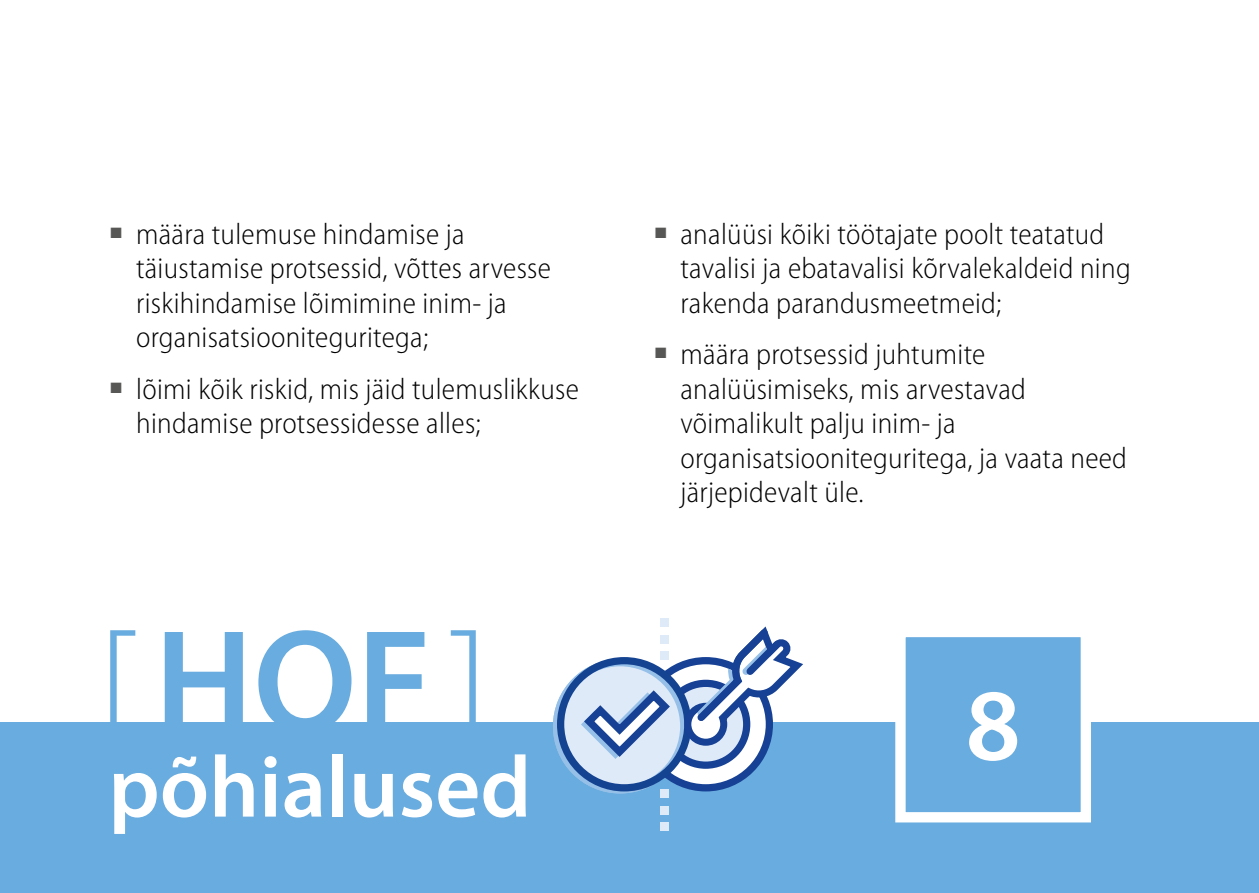
<style>
.page{position:relative;width:1259px;height:893px;background:#fff}
.page>*{position:absolute;margin:0;border:0;box-sizing:border-box;transform-origin:0 0}
.t1{font:600 147px "Myriad Pro";color:#69acdf}
.t2{font:600 102.6px "Myriad Pro";color:#fff}
.t3{font:600 87.6px "Myriad Pro";color:#fff}
.body_bullet_Grise{font:300 semi-condensed 30px/34.5px "Myriad Pro";letter-spacing:.01em;color:#000}
.s1{font-weight:300}
</style>
<div class="page">
<div style="left:0;top:723px;width:1259px;height:170px;background:#69acdf"></div>
<div style="left:895px;top:627px;width:196px;height:195px;background:#69acdf;border:10px solid #fff"></div>
<svg style="left:549px;top:626px;width:260px;height:168px"></svg>
<div style="left:660px;top:651px;width:9px;height:9px;background:#dfeaf8"></div>
<div style="left:660px;top:635px;width:9px;height:8px;background:#dfeaf8"></div>
<div style="left:660px;top:618px;width:9px;height:8px;background:#dfeaf8"></div>
<div style="left:660px;top:823px;width:9px;height:8px;background:#dfeaf8"></div>
<div style="left:660px;top:806px;width:9px;height:8px;background:#dfeaf8"></div>
<div style="left:660px;top:789px;width:9px;height:9px;background:#dfeaf8"></div>
<p class="body_bullet_Grise" style="left:136px;top:216px;width:416px;text-indent:-26px"><sup>■</sup> määra tulemuse hindamise ja täiustamise protsessid, võttes arvesse riskihindamise lõimimine inim- ja organisatsiooniteguritega;</p>
<p class="body_bullet_Grise" style="left:136px;top:371px;width:444px;text-indent:-26px"><sup>■</sup> lõimi kõik riskid, mis jäid tulemuslikkuse hindamise protsessidesse alles;</p>
<h1 class="t1" style="left:97px;top:588px;width:393px"><span class="s1">[</span>HOF<span class="s1">]</span></h1>
<h1 class="t3" style="left:108px;top:731px;width:424px">põhialused</h1>
<p class="body_bullet_Grise" style="left:680px;top:216px;width:452px;text-indent:-26px"><sup>■</sup> analüüsi kõiki töötajate poolt teatatud tavalisi ja ebatavalisi kõrvalekaldeid ning rakenda parandusmeetmeid;</p>
<p class="body_bullet_Grise" style="left:680px;top:337px;width:448px;text-indent:-26px"><sup>■</sup> määra protsessid juhtumite analüüsimiseks, mis arvestavad võimalikult palju inim- ja organisatsiooniteguritega, ja vaata need järjepidevalt üle.</p>
<p class="t2" style="left:965px;top:660px;width:57px">8</p>
</div>
